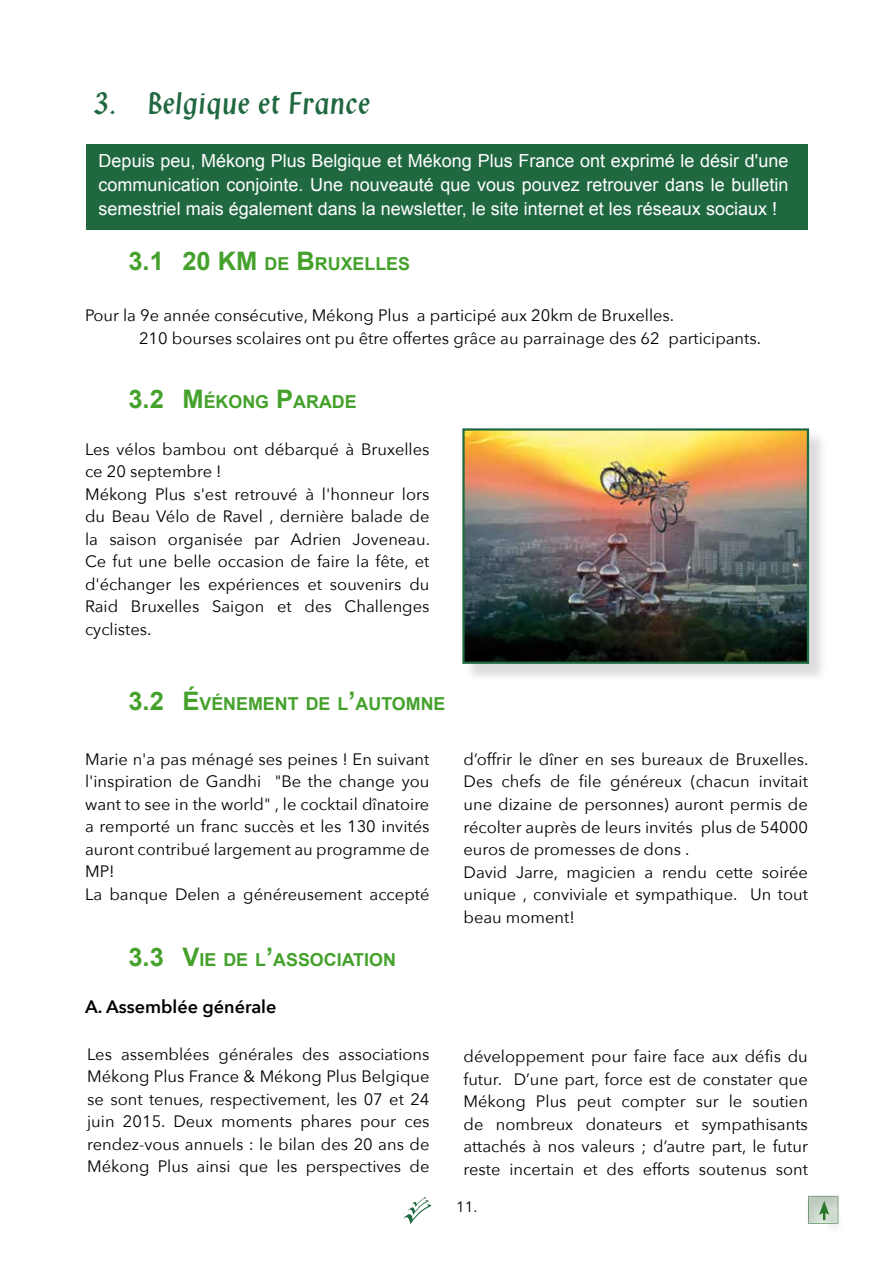
<style>
.page{position:relative;width:893px;height:1263px;background:#fff}
.page>*{position:absolute;margin:0;border:0;box-sizing:border-box;transform-origin:0 0}
.t1{font:30px "Klang";color:#206840}
.t2{font:18px/24px "Arial";color:#fff;text-align:justify}
.t3{font:600 18px "Avenir Next";color:#000}
.t4{font:700 17.85px "Arial";color:#44a12b}
.t5{font:16.5px/22.5px "Avenir Next";color:#000}
.t6{font:15px "Avenir Next";color:#000}
.s1{font-size:25.5px}
</style>
<div class="page">
<svg style="left:403px;top:1197px;width:28px;height:27px"></svg>
<div style="left:86px;top:144px;width:722px;height:86px;background:#206840"></div>
<div style="left:465px;top:431px;width:362px;height:251px;background:#000;opacity:.14"></div>
<img style="left:465px;top:431px;width:341px;height:230px">
<div style="left:462px;top:428px;width:347px;height:236px;border:2px solid #206840"></div>
<div style="left:800px;top:1186px;width:47px;height:47px;background:#000;opacity:.14"></div>
<div style="left:822px;top:1205px;width:25px;height:33px;background:#000;opacity:.14"></div>
<svg style="left:819px;top:1201px;width:10px;height:19px"></svg>
<h1 class="t1" style="left:93px;top:86px;width:279px">3. Belgique et France</h1>
<p class="t2" style="left:99px;top:149px;width:691px">Depuis peu, Mékong Plus Belgique et Mékong Plus France ont exprimé le désir d'une communication conjointe. Une nouveauté que vous pouvez retrouver dans le bulletin semestriel mais également dans la newsletter, le site internet et les réseaux sociaux !</p>
<p class="t4" style="left:128px;top:252px;width:283px"><span class="s1">3.1 20 KM</span> DE <span class="s1">B</span>RUXELLES</p>
<p class="t5" style="left:139px;top:304px;width:623px;text-indent:-54px">Pour la 9e année consécutive, Mékong Plus a participé aux 20km de Bruxelles.<br>210 bourses scolaires ont pu être offertes grâce au parrainage des 62 participants.</p>
<p class="t4" style="left:128px;top:390px;width:230px"><span class="s1">3.2 M</span> ÉKONG <span class="s1">P</span>ARADE</p>
<p class="t5" style="left:85px;top:437px;width:346px">Les vélos bambou ont débarqué à Bruxelles ce 20 septembre !<br>Mékong Plus s'est retrouvé à l'honneur lors du Beau Vélo de Ravel , dernière balade de la saison organisée par Adrien Joveneau.<br>Ce fut une belle occasion de faire la fête, et d'échanger les expériences et souvenirs du Raid Bruxelles Saigon et des Challenges cyclistes.</p>
<p class="t4" style="left:128px;top:692px;width:319px"><span class="s1">3.2 É</span>VÉNEMENT DE L<span class="s1">’</span>AUTOMNE</p>
<p class="t5" style="left:85px;top:747px;width:346px">Marie n'a pas ménagé ses peines ! En suivant l'inspiration de Gandhi "Be the change you want to see in the world" , le cocktail dînatoire a remporté un franc succès et les 130 invités auront contribué largement au programme de MP!<br>La banque Delen a généreusement accepté</p>
<p class="t5" style="left:463px;top:747px;width:346px">d’offrir le dîner en ses bureaux de Bruxelles.<br>Des chefs de file généreux (chacun invitait une dizaine de personnes) auront permis de récolter auprès de leurs invités plus de 54000 euros de promesses de dons .<br>David Jarre, magicien a rendu cette soirée unique , conviviale et sympathique. Un tout beau moment!</p>
<p class="t4" style="left:128px;top:948px;width:269px"><span class="s1">3.3 V</span>IE DE L<span class="s1">’</span>ASSOCIATION</p>
<p class="t3" style="left:85px;top:992px;width:193px">A. Assemblée générale</p>
<p class="t5" style="left:87px;top:1042px;width:344px;text-align:justify">Les assemblées générales des associations Mékong Plus France &amp; Mékong Plus Belgique se sont tenues, respectivement, les 07 et 24 juin 2015. Deux moments phares pour ces rendez-vous annuels : le bilan des 20 ans de Mékong Plus ainsi que les perspectives de</p>
<p class="t5" style="left:463px;top:1045px;width:346px;text-align:justify">développement pour faire face aux défis du futur. D’une part, force est de constater que Mékong Plus peut compter sur le soutien de nombreux donateurs et sympathisants attachés à nos valeurs ; d’autre part, le futur reste incertain et des efforts soutenus sont</p>
<p class="t6" style="left:456px;top:1194px;width:23px">11.</p>
</div>
